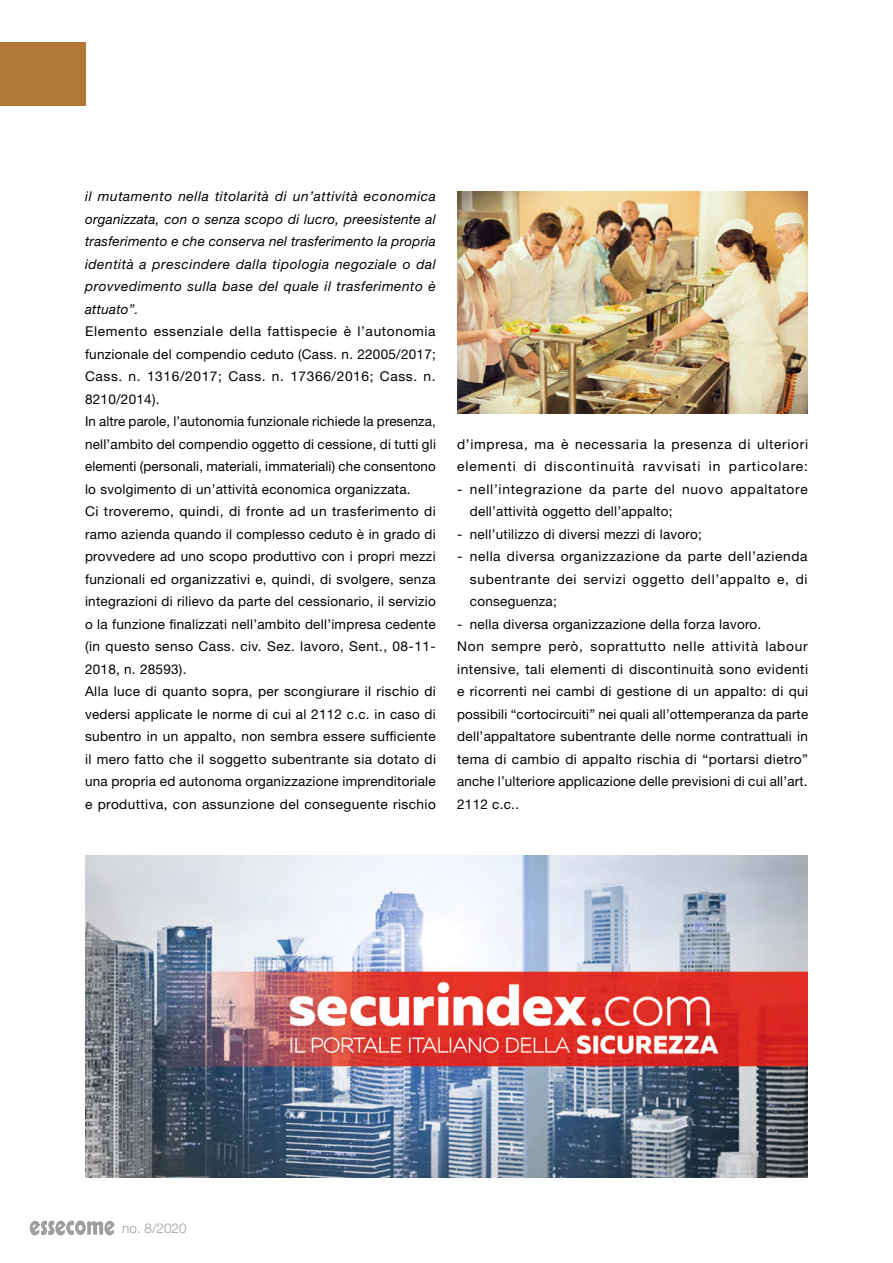
<style>
.page{position:relative;width:893px;height:1263px;background:#fff}
.page>*{position:absolute;margin:0;border:0;box-sizing:border-box;transform-origin:0 0}
.t1{font:13.5px/22.5px "Helvetica Neue LT Std";letter-spacing:.02em;color:#000}
.t2{font:italic 13.5px/22.5px "Helvetica Neue LT Std";letter-spacing:.035em;color:#000;text-align:justify}
.t3{font:13.5px/22.5px "Helvetica Neue LT Std";letter-spacing:.07em;color:#000}
.t4{font:13.5px/22.5px "Helvetica Neue LT Std";letter-spacing:.055em;color:#000}
.t5{font:300 13.5px "Helvetica Neue LT Std";color:#9d9d9c}
</style>
<div class="page">
<div style="left:0;top:43px;width:85px;height:63px;background:#b37737"></div>
<img style="left:457px;top:191px;width:351px;height:223px">
<svg style="left:30px;top:1220px;width:85px;height:16px"></svg>
<img style="left:85px;top:855px;width:723px;height:323px">
<p class="t2" style="left:85px;top:185px;width:352px">il mutamento nella titolarità di un’attività economica organizzata, con o senza scopo di lucro, preesistente al trasferimento e che conserva nel trasferimento la propria identità a prescindere dalla tipologia negoziale o dal provvedimento sulla base del quale il trasferimento è attuato”.</p>
<p class="t1" style="left:85px;top:320px;width:353px">Elemento essenziale della fattispecie è l’autonomia funzionale del compendio ceduto (Cass. n. 22005/2017; Cass. n. 1316/2017; Cass. n. 17366/2016; Cass. n.<br>8210/2014).<br>In altre parole, l’autonomia funzionale richiede la presenza, nell’ambito del compendio oggetto di cessione, di tutti gli elementi (personali, materiali, immateriali) che consentono lo svolgimento di un’attività economica organizzata.<br>Ci troveremo, quindi, di fronte ad un trasferimento di ramo azienda quando il complesso ceduto è in grado di provvedere ad uno scopo produttivo con i propri mezzi funzionali ed organizzativi e, quindi, di svolgere, senza integrazioni di rilievo da parte del cessionario, il servizio o la funzione finalizzati nell’ambito dell’impresa cedente (in questo senso Cass. civ. Sez. lavoro, Sent., 08-11- 2018, n. 28593).<br>Alla luce di quanto sopra, per scongiurare il rischio di vedersi applicate le norme di cui al 2112 c.c. in caso di subentro in un appalto, non sembra essere sufficiente il mero fatto che il soggetto subentrante sia dotato di una propria ed autonoma organizzazione imprenditoriale e produttiva, con assunzione del conseguente rischio</p>
<p class="t3" style="left:457px;top:432px;width:352px">d’impresa, ma è necessaria la presenza di ulteriori elementi di discontinuità ravvisati in particolare:</p>
<p class="t4" style="left:470px;top:477px;width:339px;text-indent:-13px">- nell’integrazione da parte del nuovo appaltatore dell’attività oggetto dell’appalto;</p>
<p class="t1" style="left:457px;top:522px;width:246px">- nell’utilizzo di diversi mezzi di lavoro;</p>
<p class="t1" style="left:470px;top:545px;width:339px;text-align:justify;text-indent:-13px">- nella diversa organizzazione da parte dell’azienda subentrante dei servizi oggetto dell’appalto e, di conseguenza;</p>
<p class="t1" style="left:457px;top:612px;width:353px">- nella diversa organizzazione della forza lavoro.<br>Non sempre però, soprattutto nelle attività labour intensive, tali elementi di discontinuità sono evidenti e ricorrenti nei cambi di gestione di un appalto: di qui possibili “cortocircuiti” nei quali all’ottemperanza da parte dell’appaltatore subentrante delle norme contrattuali in tema di cambio di appalto rischia di “portarsi dietro” anche l’ulteriore applicazione delle previsioni di cui all’art.<br>2112 c.c..</p>
<p class="t5" style="left:122px;top:1220px;width:66px">no. 8/2020</p>
</div>
